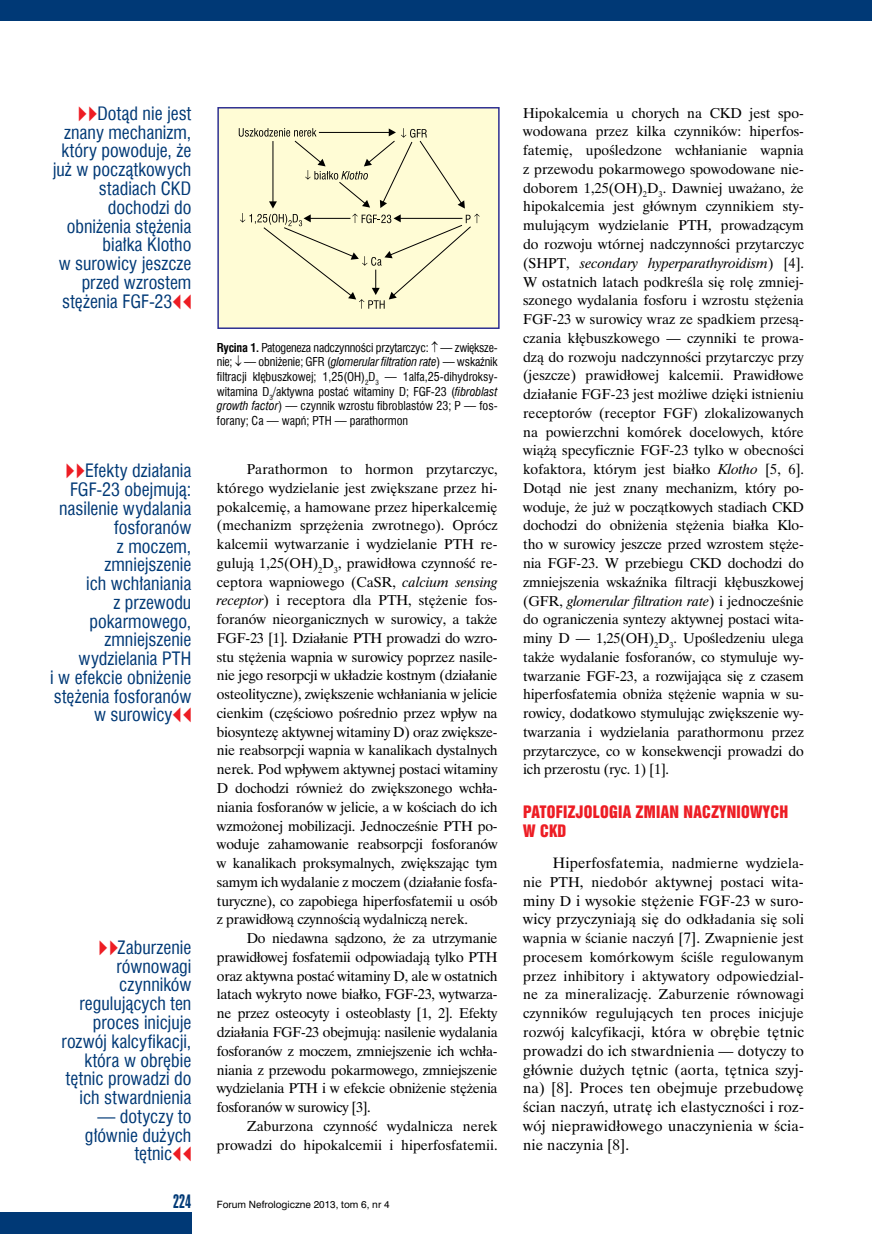
<style>
.page{position:relative;width:872px;height:1234px;background:#fff}
.page>*{position:absolute;margin:0;border:0;box-sizing:border-box;transform-origin:0 0}
.t1{font:18px/18.8px "Swis 721 Cn EU";color:#003976;text-align:right}
.t2{font:18px "Swis 924 EU";color:#003976}
.t3{font:15.75px/18.8px "Swis 921 EU";letter-spacing:.02em;color:#ed1d24}
.t4{font:15px/18.8px "Time Ibis EE";letter-spacing:.01em;color:#000}
.t5{font:14.25px/18.8px "Time Ibis EE";color:#000;text-align:justify}
.t6{font:12px/14.7px "Swis 721 Cn EU";color:#000;text-align:justify}
.t7{font:9.3px "Swis 721 PL";color:#000}
.s1{font-family:"Newspaper Pi PL";color:#ed1d24}
.s2{font-weight:700}
.s3{font-style:italic}
.s4{font-size:15px}
.s5{font-size:14.25px}
</style>
<div class="page">
<div style="left:0;top:0;width:872px;height:21px;background:#003976"></div>
<div style="left:0;top:1212px;width:191px;height:21px;background:#003976"></div>
<div style="left:218px;top:108px;width:281px;height:220px;background:#fffcd5"></div>
<div style="left:217px;top:107px;width:282px;height:222px;border:2px solid #2e3092"></div>
<svg style="left:239px;top:128px;width:241px;height:180px"></svg>
<p class="t1" style="left:53px;top:104px;width:140px"><span class="s1">VV</span>Dotąd nie jest znany mechanizm, który powoduje, że już w początkowych stadiach CKD dochodzi do obniżenia stężenia białka Klotho<br>w surowicy jeszcze przed wzrostem stężenia FGF-23<span class="s1">CC</span></p>
<p class="t1" style="left:50px;top:461px;width:143px"><span class="s1">VV</span>Efekty działania<br>FGF-23 obejmują: nasilenie wydalania fosforanów<br>z moczem, zmniejszenie<br>ich wchłaniania<br>z przewodu pokarmowego, zmniejszenie wydzielania PTH<br>i w efekcie obniżenie stężenia fosforanów w surowicy<span class="s1">CC</span></p>
<p class="t1" style="left:62px;top:937px;width:131px"><span class="s1">VV</span>Zaburzenie równowagi czynników regulujących ten proces inicjuje rozwój kalcyfikacji, która w obrębie tętnic prowadzi do ich stwardnienia</p>
<p class="t1" style="left:85px;top:1106px;width:108px">— dotyczy to głównie dużych tętnic<span class="s1">CC</span></p>
<p class="t6" style="left:217px;top:340px;width:282px"><span class="s2">Rycina 1.</span> Patogeneza nadczynności przytarczyc: ↑ — zwiększe&shy;nie; ↓ — obniżenie; GFR (<span class="s3">glomerular filtration rate</span>) — wskaźnik filtracji kłębuszkowej; 1,25(OH)<sub>2</sub>D<sub>3</sub> — 1alfa,25-dihydroksy&shy;witamina D<sub>3</sub>/aktywna postać witaminy D; FGF-23 (<span class="s3">fibroblast growth factor</span>) — czynnik wzrostu fibroblastów 23; P — fos&shy;forany; Ca — wapń; PTH — parathormon</p>
<p class="t5" style="left:217px;top:459px;width:282px;text-indent:30px">Parathormon to hormon przytarczyc, którego wydzielanie jest zwiększane przez hi&shy;pokalcemię, a hamowane przez hiperkalcemię (mechanizm sprzężenia zwrotnego). Oprócz kalcemii wytwarzanie i wydzielanie PTH re&shy;gulują 1,25(OH)<sub>2</sub>D<sub>3</sub>, prawidłowa czynność re&shy;ceptora wapniowego (CaSR, <span class="s3">calcium sensing receptor</span>) i receptora dla PTH, stężenie fos&shy;foranów nieorganicznych w surowicy, a także FGF-23 [1]. Działanie PTH prowadzi do wzro&shy;stu stężenia wapnia w surowicy poprzez nasile&shy;nie jego resorpcji w układzie kostnym (działanie osteolityczne), zwiększenie wchłaniania w jelicie cienkim (częściowo pośrednio przez wpływ na biosyntezę aktywnej witaminy D) oraz zwiększe&shy;nie reabsorpcji wapnia w kanalikach dystalnych nerek. Pod wpływem aktywnej postaci witaminy D dochodzi również do zwiększonego wchła&shy;niania fosforanów w jelicie, a w kościach do ich wzmożonej mobilizacji. Jednocześnie PTH po&shy;woduje zahamowanie reabsorpcji fosforanów w kanalikach proksymalnych, zwiększając tym samym ich wydalanie z moczem (działanie fosfa&shy;turyczne), co zapobiega hiperfosfatemii u osób z prawidłową czynnością wydalniczą nerek.</p>
<p class="t5" style="left:217px;top:928px;width:282px;text-indent:30px">Do niedawna sądzono, że za utrzymanie prawidłowej fosfatemii odpowiadają tylko PTH oraz aktywna postać witaminy D, ale w ostatnich latach wykryto nowe białko, FGF-23, wytwarza&shy;ne przez osteocyty i osteoblasty [1, 2]. Efekty działania FGF-23 obejmują: nasilenie wydalania fosforanów z moczem, zmniejszenie ich wchła&shy;niania z przewodu pokarmowego, zmniejszenie wydzielania PTH i w efekcie obniżenie stężenia fosforanów w surowicy [3].</p>
<p class="t5" style="left:217px;top:1116px;width:282px;text-align:right">Zaburzona czynność wydalnicza nerek prowadzi do hipokalcemii i hiperfosfatemii.</p>
<p class="t2" style="left:173px;top:1189px;width:20px">224</p>
<p class="t7" style="left:217px;top:1198px;width:174px">Forum Nefrologiczne 2013, tom 6, nr 4</p>
<p class="t5" style="left:523px;top:103px;width:282px">Hipokalcemia u chorych na CKD jest spo&shy;wodowana przez kilka czynników: hiperfos&shy;fatemię, upośledzone wchłanianie wapnia z przewodu pokarmowego spowodowane nie&shy;doborem 1,25(OH)<sub>2</sub>D<sub>3</sub>. Dawniej uważano, że hipokalcemia jest głównym czynnikiem sty&shy;mulującym wydzielanie PTH, prowadzącym do rozwoju wtórnej nadczynności przytarczyc (SHPT, <span class="s3">secondary hyperparathyroidism</span>) [4].<br>W ostatnich latach podkreśla się rolę zmniej&shy;szonego wydalania fosforu i wzrostu stężenia FGF-23 w surowicy wraz ze spadkiem przesą&shy;czania kłębuszkowego — czynniki te prowa&shy;dzą do rozwoju nadczynności przytarczyc przy (jeszcze) prawidłowej kalcemii. Prawidłowe działanie FGF-23 jest możliwe dzięki istnieniu receptorów (receptor FGF) zlokalizowanych na powierzchni komórek docelowych, które wiążą specyficznie FGF-23 tylko w obecności kofaktora, którym jest białko <span class="s3">Klotho</span> [5, 6].<br>Dotąd nie jest znany mechanizm, który po&shy;woduje, że już w początkowych stadiach CKD dochodzi do obniżenia stężenia białka Klo&shy;tho w surowicy jeszcze przed wzrostem stęże&shy;nia FGF-23. W przebiegu CKD dochodzi do zmniejszenia wskaźnika filtracji kłębuszkowej (GFR, <span class="s3">glomerular filtration rate</span>) i jednocześnie do ograniczenia syntezy aktywnej postaci wita&shy;miny D — 1,25(OH)<sub>2</sub>D<sub>3</sub>. Upośledzeniu ulega także wydalanie fosforanów, co stymuluje wy&shy;twarzanie FGF-23, a rozwijająca się z czasem hiperfosfatemia obniża stężenie wapnia w su&shy;rowicy, dodatkowo stymulując zwiększenie wy&shy;twarzania i wydzielania parathormonu przez przytarczyce, co w konsekwencji prowadzi do ich przerostu (ryc. 1) [1].</p>
<p class="t3" style="left:523px;top:801px;width:266px">PATOFIZJOLOGIA ZMIAN NACZYNIOWYCH<br>W CKD</p>
<p class="t5" style="left:523px;top:853px;width:282px;text-align:right"><span class="s4">Hiperfosfatemia</span>, nadmierne wydziela-<br>nie PTH<span class="s4">,</span> niedobór <span class="s4">aktywnej</span> postaci <span class="s4">wita-</span></p>
<p class="t4" style="left:523px;top:890px;width:282px">miny <span class="s5">D</span> i wysokie stężenie FGF<span class="s5">-</span>23 w suro&shy;wicy przyczyniają się do o<span class="s5">dkładania się soli</span></p>
<p class="t5" style="left:523px;top:928px;width:282px">wapnia w ścianie naczyń [<span class="s4">7].</span> Zwapnienie jest procesem komórkowym ściśle regulowanym przez inhibitory i aktywatory odpowiedzial&shy;ne za mineralizację. Zaburzenie równowagi czynników regulujących ten proces inicjuje</p>
<p class="t4" style="left:523px;top:1022px;width:282px;text-align:justify"><span class="s5">rozwój kalcyfikacji</span>, która w obrębie tętnic prowadzi do ich stwardnienia — dotyczy to głównie dużych tętnic (aorta, tętnica szyj&shy;na) [8]. Proces ten obejmuje przebudowę ścian naczyń, utratę ich elastyczności i roz&shy;wój nieprawidłowego unaczynienia w ścia&shy;nie naczynia [8].</p>
</div>
